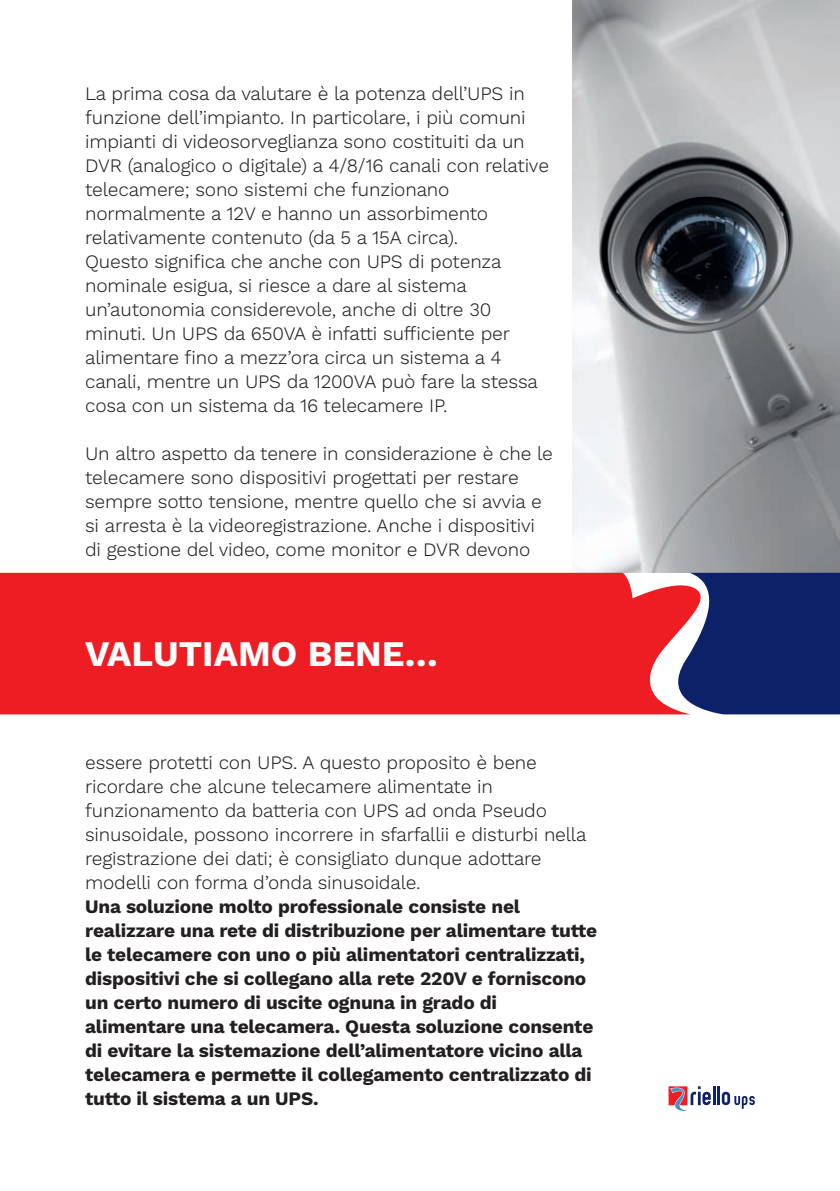
<style>
.page{position:relative;width:840px;height:1191px;background:#fff}
.page>*{position:absolute;margin:0;border:0;box-sizing:border-box;transform-origin:0 0}
.t1{font:700 36px "Work Sans";color:#fff}
.testo{font:300 19px/24px "Work Sans";letter-spacing:-.01em;color:#231f20}
.testo-2{font:700 19px/24px "Work Sans";letter-spacing:-.01em;color:#231f20}
</style>
<div class="page">
<img style="left:572px;top:0;width:267px;height:573px">
<div style="left:713px;top:573px;width:126px;height:141px;background:#0d2169"></div>
<div style="left:0;top:573px;width:713px;height:141px;background:#ee1d23"></div>
<hr style="left:712px;top:1086px;width:3px;height:19px;background:#0d2169">
<hr style="left:716px;top:1086px;width:3px;height:19px;background:#0d2169">
<svg style="left:721px;top:1091px;width:33px;height:17px"></svg>
<svg style="left:668px;top:1086px;width:42px;height:25px"></svg>
<p class="testo" style="left:85px;top:82px;width:465px">La prima cosa da valutare è la potenza dell’UPS in funzione dell’impianto. In particolare, i più comuni impianti di videosorveglianza sono costituiti da un DVR (analogico o digitale) a 4/8/16 canali con relative telecamere; sono sistemi che funzionano normalmente a 12V e hanno un assorbimento relativamente contenuto (da 5 a 15A circa).</p>
<p class="testo" style="left:85px;top:250px;width:454px">Questo significa che anche con UPS di potenza nominale esigua, si riesce a dare al sistema un’autonomia considerevole, anche di oltre 30 minuti. Un UPS da 650VA è infatti sufficiente per alimentare fino a mezz’ora circa un sistema a 4 canali, mentre un UPS da 1200VA può fare la stessa cosa con un sistema da 16 telecamere IP.</p>
<p class="testo" style="left:85px;top:442px;width:469px">Un altro aspetto da tenere in considerazione è che le telecamere sono dispositivi progettati per restare sempre sotto tensione, mentre quello che si avvia e si arresta è la videoregistrazione. Anche i dispositivi di gestione del video, come monitor e DVR devono</p>
<p class="t1" style="left:85px;top:633px;width:354px">VALUTIAMO BENE…</p>
<p class="testo" style="left:85px;top:751px;width:502px">essere protetti con UPS. A questo proposito è bene ricordare che alcune telecamere alimentate in funzionamento da batteria con UPS ad onda Pseudo sinusoidale, possono incorrere in sfarfallii e disturbi nella registrazione dei dati; è consigliato dunque adottare modelli con forma d’onda sinusoidale.</p>
<p class="testo-2" style="left:85px;top:895px;width:513px">Una soluzione molto professionale consiste nel realizzare una rete di distribuzione per alimentare tutte le telecamere con uno o più alimentatori centralizzati, dispositivi che si collegano alla rete 220V e forniscono un certo numero di uscite ognuna in grado di alimentare una telecamera. Questa soluzione consente di evitare la sistemazione dell’alimentatore vicino alla telecamera e permette il collegamento centralizzato di tutto il sistema a un UPS.</p>
</div>
